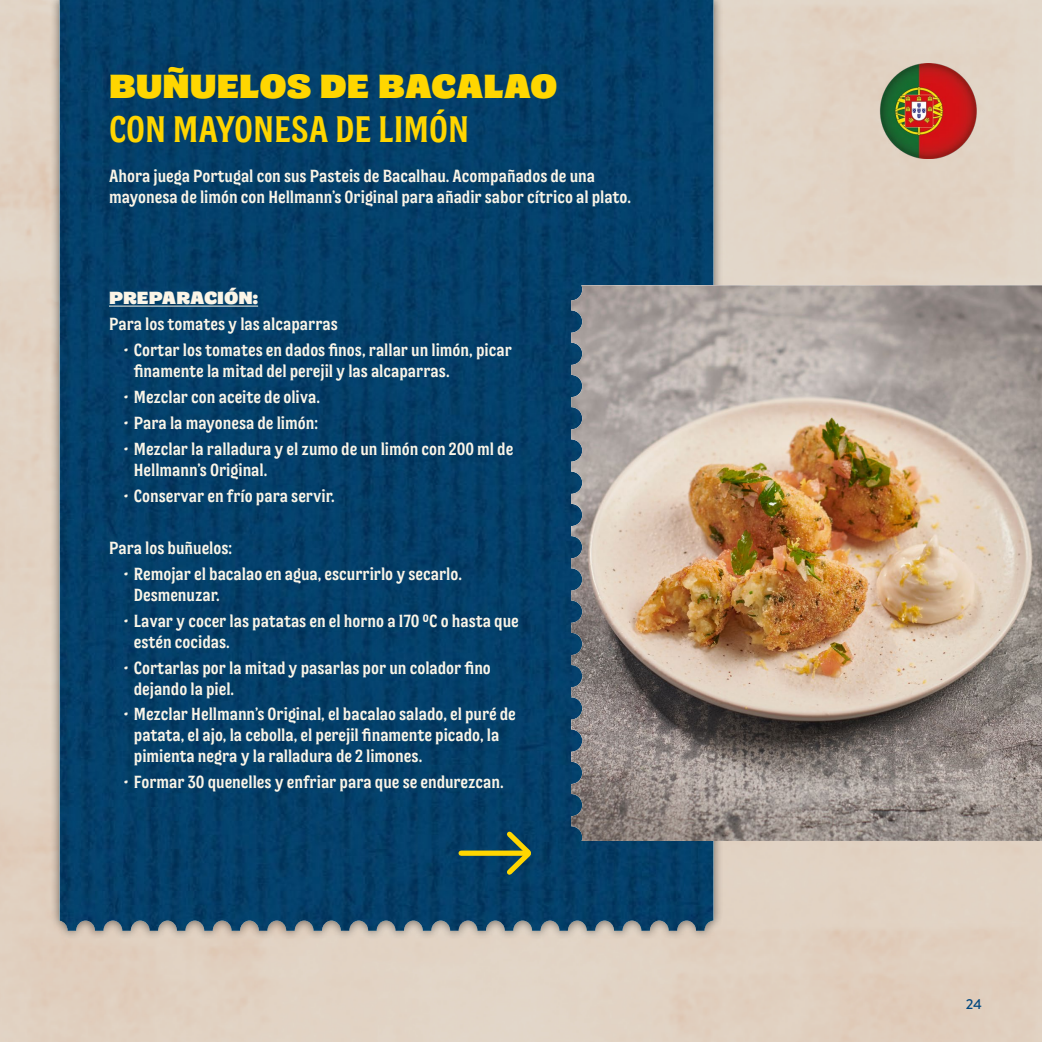
<style>
.page{position:relative;width:1042px;height:1042px;background:#e1d3c3}
.page>*{position:absolute;margin:0;border:0;box-sizing:border-box;transform-origin:0 0}
.t1{font:condensed 36.75px "Dollop Serif";color:#ffd600}
.t2{font:expanded 33.25px "Dollop Serif";color:#ffd600}
.t3{font:condensed 17.5px/21px "Dollop Serif";color:#fbf5e7}
.t4{font:expanded 17.5px "Dollop Serif";color:#fbf5e7}
.t5{font:500 14px "Brandon Text";color:#00477f}
</style>
<div class="page">
<div style="left:50px;top:0;width:673px;height:940px;background:#000;opacity:.5"></div>
<img style="left:60px;top:0;width:653px;height:931px">
<img style="left:571px;top:285px;width:471px;height:556px">
<hr style="left:109px;top:306px;width:149px;height:1px;background:#fbf5e7">
<div style="left:461px;top:850px;width:67px;height:6px;background:#ffd600"></div>
<svg style="left:502px;top:827px;width:34px;height:52px;background:#3e604d"></svg>
<img style="left:873px;top:63px;width:123px;height:96px">
<h2 class="t2" style="left:109px;top:65px;width:450px">BUÑUELOS DE BACALAO</h2>
<h1 class="t1" style="left:109px;top:108px;width:362px">CON MAYONESA DE LIMÓN</h1>
<p class="t3" style="left:109px;top:166px;width:523px">Ahora juega Portugal con sus Pasteis de Bacalhau. Acompañados de una mayonesa de limón con Hellmann’s Original para añadir sabor cítrico al plato.</p>
<p class="t4" style="left:109px;top:287px;width:151px">PREPARACIÓN:</p>
<p class="t3" style="left:109px;top:313px;width:230px">Para los tomates y las alcaparras</p>
<p class="t3" style="left:134px;top:339px;width:379px;text-indent:-10px">• Cortar los tomates en dados finos, rallar un limón, picar finamente la mitad del perejil y las alcaparras.</p>
<p class="t3" style="left:124px;top:386px;width:198px">• Mezclar con aceite de oliva.</p>
<p class="t3" style="left:124px;top:412px;width:196px">• Para la mayonesa de limón:</p>
<p class="t3" style="left:134px;top:438px;width:381px;text-indent:-10px">• Mezclar la ralladura y el zumo de un limón con 200 ml de<br>Hellmann’s Original.</p>
<p class="t3" style="left:124px;top:485px;width:212px">• Conservar en frío para servir.</p>
<p class="t3" style="left:109px;top:537px;width:125px">Para los buñuelos:</p>
<p class="t3" style="left:134px;top:563px;width:330px;text-indent:-10px">• Remojar el bacalao en agua, escurrirlo y secarlo.<br>Desmenuzar.</p>
<p class="t3" style="left:134px;top:610px;width:386px;text-indent:-10px">• Lavar y cocer las patatas en el horno a 170 ºC o hasta que estén cocidas.</p>
<p class="t3" style="left:134px;top:657px;width:359px;text-indent:-10px">• Cortarlas por la mitad y pasarlas por un colador fino dejando la piel.</p>
<p class="t3" style="left:134px;top:704px;width:383px;text-indent:-10px">• Mezclar Hellmann’s Original, el bacalao salado, el puré de patata, el ajo, la cebolla, el perejil finamente picado, la pimienta negra y la ralladura de 2 limones.</p>
<p class="t3" style="left:124px;top:772px;width:381px">• Formar 30 quenelles y enfriar para que se endurezcan.</p>
<p class="t5" style="left:965px;top:994px;width:18px">24</p>
</div>
